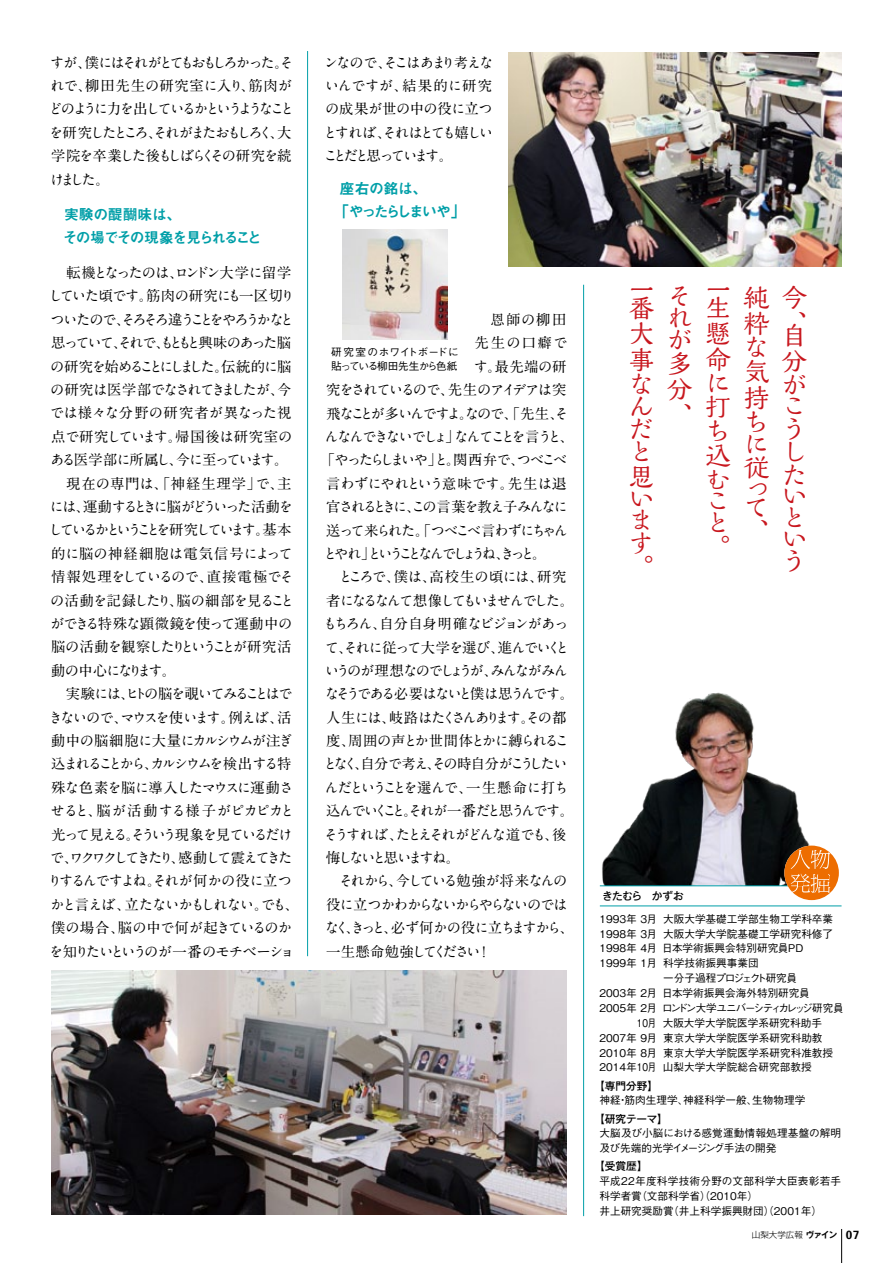
<style>
.page{position:relative;width:893px;height:1263px;background:#fff}
.page>*{position:absolute;margin:0;border:0;box-sizing:border-box;transform-origin:0 0}
.t1{font:500 25.5px/24.3px "Kaimin So Std";color:#c8171e}
.t2{font:14.85px/23.4px "Midashi Go Pro MB31";letter-spacing:-.095em;color:#009fa8}
.t3{font:14.85px/23.4px "Midashi Go Pro MB31";letter-spacing:-.12em;color:#009fa8}
.t4{font:700 14.4px/23.4px "A1 Mincho Std";letter-spacing:-.095em;color:#000}
.t5{font:700 14.4px/23.4px "A1 Mincho Std";letter-spacing:-.115em;color:#000;text-align:justify}
.t6{font:700 14.4px/23.4px "A1 Mincho Std";letter-spacing:-.16em;color:#000}
.t7{font:700 14.4px "A1 Mincho Std";letter-spacing:-.27em;color:#000}
.t8{font:700 14.4px "A1 Mincho Std";letter-spacing:-.135em;color:#000}
.t9{font:700 14.4px "A1 Mincho Std";letter-spacing:-.08em;color:#000}
.t10{font:700 14.4px "A1 Mincho Std";letter-spacing:-.15em;color:#000}
.t11{font:700 14.4px "A1 Mincho Std";letter-spacing:-.155em;color:#000}
.t12{font:700 14.4px "A1 Mincho Std";letter-spacing:-.01em;color:#000}
.t13{font:700 14.4px "A1 Mincho Std";letter-spacing:-.085em;color:#000}
.t14{font:700 14.4px "A1 Mincho Std";letter-spacing:-.04em;color:#000}
.t15{font:700 14.4px "A1 Mincho Std";letter-spacing:-.175em;color:#000}
.t16{font:500 10.65px/14.9px "Gothic BBB Pro";color:#000}
.t17{font:500 10.65px "Gothic BBB Pro";letter-spacing:-.08em;color:#000}
.t18{font:500 10.65px "Gothic MB101 Pro";letter-spacing:-.005em;color:#000}
.t19{font:500 10.65px "Gothic BBB Pro";letter-spacing:-.095em;color:#000}
.t20{font:500 10.65px "Gothic BBB Pro";color:#000;scale:.84 1}
.t21{font:300 8.55px "Shin Go Pro";color:#000}
.s1{font-family:"Gothic MB101 Pro De";font-weight:700}
.s2{font-family:"Nova SSK";font-weight:700;font-size:11.7px}
</style>
<div class="page">
<img style="left:602px;top:692px;width:208px;height:193px">
<hr style="left:600px;top:885px;width:219px;height:1px;background:#009fa8">
<hr style="left:841px;top:1229px;width:1px;height:34px;background:#000">
<hr style="left:307px;top:51px;width:1px;height:905px;background:#009fa8">
<hr style="left:583px;top:285px;width:1px;height:931px;background:#009fa8">
<hr style="left:600px;top:905px;width:241px;height:1px;background:#009fa8">
<svg style="left:784px;top:845px;width:55px;height:55px"></svg>
<img style="left:52px;top:970px;width:515px;height:245px">
<img style="left:343px;top:230px;width:104px;height:109px">
<img style="left:508px;top:52px;width:334px;height:215px">
<p class="t6" style="left:48px;top:48px;width:247px">すが、僕にはそれがとてもおもしろかった。それで、柳田先生の研究室に入り、筋肉がどのように力を出しているかというようなことを研究したところ、それがまたおもしろく、大学院を卒業した後もしばらくその研究を続けました。</p>
<p class="t2" style="left:63px;top:201px;width:201px">実験の醍醐味は、<br>その場でその現象を見られること</p>
<p class="t4" style="left:48px;top:259px;width:253px">　転機となったのは、ロンドン大学に留学していた頃です。筋肉の研究にも一区切りついたので、そろそろ違うことをやろうかなと思っていて、それで、もともと興味のあった脳の研究を始めることにしました。伝統的に脳の研究は医学部でなされてきましたが、今では様々な分野の研究者が異なった視点で研究しています。帰国後は研究室のある医学部に所属し、今に至っています。　現在の専門は、「神経生理学」で、主には、運動するときに脳がどういった活動をしているかということを研究しています。基本的に脳の神経細胞は電気信号によって情報処理をしているので、直接電極でその活動を記録したり、脳の細部を見ることができる特殊な顕微鏡を使って運動中の脳の活動を観察したりということが研究活動の中心になります。<br>　実験には、ヒトの脳を覗いてみることはできないので、マウスを使います。例えば、活動中の脳細胞に大量にカルシウムが注ぎ込まれることから、カルシウムを検出する特殊な色素を脳に導入したマウスに運動させると、脳が活動する様子がピカピカと光って見える。そういう現象を見ているだけで、ワクワクしてきたり、感動して震えてきたりするんですよね。それが何かの役に立つかと言えば、立たないかもしれない。でも、僕の場合、脳の中で何が起きているのかを知りたいというのが一番のモチベーショ</p>
<p class="t5" style="left:323px;top:49px;width:172px">ンなので、そこはあまり考えないんですが、結果的に研究の成果が世の中の役に立つとすれば、それはとても嬉しいことだと思っています。</p>
<p class="t3" style="left:334px;top:175px;width:133px;text-indent:6px">座右の銘は、<br>「やったらしまいや」</p>
<p class="t5" style="left:474px;top:306px;width:94px">　恩師の柳田</p>
<p class="t5" style="left:474px;top:329px;width:95px">先生の口癖で</p>
<p class="t5" style="left:474px;top:353px;width:94px">す。最先端の研</p>
<p class="t5" style="left:326px;top:376px;width:242px">究をされているので、先生のアイデアは突</p>
<p class="t5" style="left:326px;top:399px;width:244px">飛なことが多いんですよ。なので、「先生、そ</p>
<p class="t5" style="left:325px;top:423px;width:251px">んなんできないでしょ」なんてことを言うと、</p>
<p class="t6" style="left:321px;top:446px;width:248px">「やったらしまいや」と。関西弁で、つべこべ</p>
<p class="t14" style="left:326px;top:472px;width:242px">言わずにやれという意味です。先生は退</p>
<p class="t5" style="left:326px;top:493px;width:243px">官されるときに、この言葉を教え子みんなに</p>
<p class="t8" style="left:326px;top:518px;width:243px">送って来られた。「つべこべ言わずにちゃん</p>
<p class="t7" style="left:323px;top:542px;width:225px">とやれ」ということなんでしょうね、きっと。</p>
<p class="t12" style="left:326px;top:565px;width:242px">　ところで、僕は、高校生の頃には、研究</p>
<p class="t6" style="left:326px;top:587px;width:250px">者になるなんて想像してもいませんでした。</p>
<p class="t4" style="left:323px;top:610px;width:247px">もちろん、自分自身明確なビジョンがあっ</p>
<p class="t9" style="left:325px;top:635px;width:246px">て、それに従って大学を選び、進んでいくと</p>
<p class="t5" style="left:325px;top:657px;width:245px">いうのが理想なのでしょうが、みんながみん</p>
<p class="t10" style="left:325px;top:682px;width:251px">なそうである必要はないと僕は思うんです。</p>
<p class="t5" style="left:326px;top:704px;width:242px">人生には、岐路はたくさんあります。その都</p>
<p class="t5" style="left:326px;top:727px;width:245px">度、周囲の声とか世間体とかに縛られるこ</p>
<p class="t5" style="left:323px;top:750px;width:246px">となく、自分で考え、その時自分がこうしたい</p>
<p class="t13" style="left:325px;top:776px;width:245px">んだということを選んで、一生懸命に打ち</p>
<p class="t6" style="left:326px;top:797px;width:250px">込んでいくこと。それが一番だと思うんです。</p>
<p class="t11" style="left:324px;top:822px;width:244px">そうすれば、たとえそれがどんな道でも、後</p>
<p class="t15" style="left:326px;top:846px;width:136px">悔しないと思いますね。</p>
<p class="t5" style="left:326px;top:867px;width:243px">　それから、今している勉強が将来なんの</p>
<p class="t4" style="left:326px;top:891px;width:243px">役に立つかわからないからやらないのでは</p>
<p class="t5" style="left:325px;top:914px;width:251px">なく、きっと、必ず何かの役に立ちますから、</p>
<p class="t6" style="left:326px;top:937px;width:167px">一生懸命勉強してください！</p>
<p class="t16" style="left:331px;top:344px;width:129px;line-height:13.8px">研究室のホワイトボードに貼っている柳田先生から色紙</p>
<h1 class="t1" style="left:629px;top:279px;width:27px;line-height:18.1px">一番</h1>
<h1 class="t1" style="left:629px;top:320px;width:26px;line-height:23.7px">大事なんだと思</h1>
<h1 class="t1" style="left:629px;top:486px;width:25px;line-height:21.9px">います</h1>
<h1 class="t1" style="left:629px;top:554px;width:25px">。</h1>
<h1 class="t1" style="left:667px;top:283px;width:26px;line-height:22.4px">それが</h1>
<h1 class="t1" style="left:667px;top:350px;width:27px;line-height:25.8px;text-align:justify">多分、</h1>
<h1 class="t1" style="left:705px;top:279px;width:25px;line-height:18.1px">一生</h1>
<h1 class="t1" style="left:705px;top:319px;width:27px;line-height:25.8px">懸命</h1>
<h1 class="t1" style="left:705px;top:369px;width:26px">に打ち込む</h1>
<h1 class="t1" style="left:705px;top:488px;width:21px;line-height:22px">こと</h1>
<h1 class="t1" style="left:705px;top:534px;width:25px">。</h1>
<h1 class="t1" style="left:744px;top:284px;width:27px">純粋な気持ちに従</h1>
<h1 class="t1" style="left:744px;top:478px;width:24px;line-height:18.3px">って</h1>
<h1 class="t1" style="left:744px;top:518px;width:25px">、</h1>
<h1 class="t1" style="left:782px;top:283px;width:27px;line-height:25.7px">今、</h1>
<h1 class="t1" style="left:782px;top:321px;width:27px;line-height:25.8px">自分</h1>
<h1 class="t1" style="left:782px;top:372px;width:25px;line-height:21.9px">がこうしたいという</h1>
<p class="t18" style="left:602px;top:887px;width:83px">きたむら　かずお</p>
<p class="t16" style="left:599px;top:910px;width:235px">1993年 3月 大阪大学基礎工学部生物工学科卒業</p>
<p class="t16" style="left:599px;top:925px;width:235px">1998年 3月 大阪大学大学院基礎工学研究科修了</p>
<p class="t16" style="left:599px;top:940px;width:206px">1998年 4月 日本学術振興会特別研究員PD</p>
<p class="t16" style="left:599px;top:954px;width:171px">1999年 1月 科学技術振興事業団　</p>
<p class="t19" style="left:599px;top:969px;width:199px">　　　　　　一分子過程プロジェクト研究員</p>
<p class="t16" style="left:599px;top:984px;width:212px">2003年 2月 日本学術振興会海外特別研究員</p>
<p class="t17" style="left:599px;top:999px;width:246px">2005年 2月 ロンドン大学ユニバーシティカレッジ研究員</p>
<p class="t20" style="left:637px;top:1014px;width:222px">10月 大阪大学大学院医学系研究科助手</p>
<p class="t16" style="left:599px;top:1029px;width:225px">2007年 9月 東京大学大学院医学系研究科助教</p>
<p class="t16" style="left:599px;top:1044px;width:235px">2010年 8月 東京大学大学院医学系研究科准教授</p>
<p class="t16" style="left:599px;top:1059px;width:214px">2014年10月 山梨大学大学院総合研究部教授</p>
<p class="t18" style="left:594px;top:1077px;width:66px">【専門分野】</p>
<p class="t16" style="left:599px;top:1092px;width:207px">神経・筋肉生理学、神経科学一般、生物物理学</p>
<p class="t18" style="left:594px;top:1109px;width:75px">【研究テーマ】</p>
<p class="t16" style="left:599px;top:1125px;width:243px">大脳及び小脳における感覚運動情報処理基盤の解明及び先端的光学イメージング手法の開発</p>
<p class="t18" style="left:594px;top:1157px;width:55px">【受賞歴】</p>
<p class="t16" style="left:599px;top:1172px;width:243px">平成22年度科学技術分野の文部科学大臣表彰若手科学者賞（文部科学省）（2010年）<br>井上研究奨励賞（井上科学振興財団）（2001年）</p>
<p class="t21" style="left:752px;top:1228px;width:109px">山梨大学広報<span class="s1">ヴァイン</span> <span class="s2">07</span></p>
</div>
